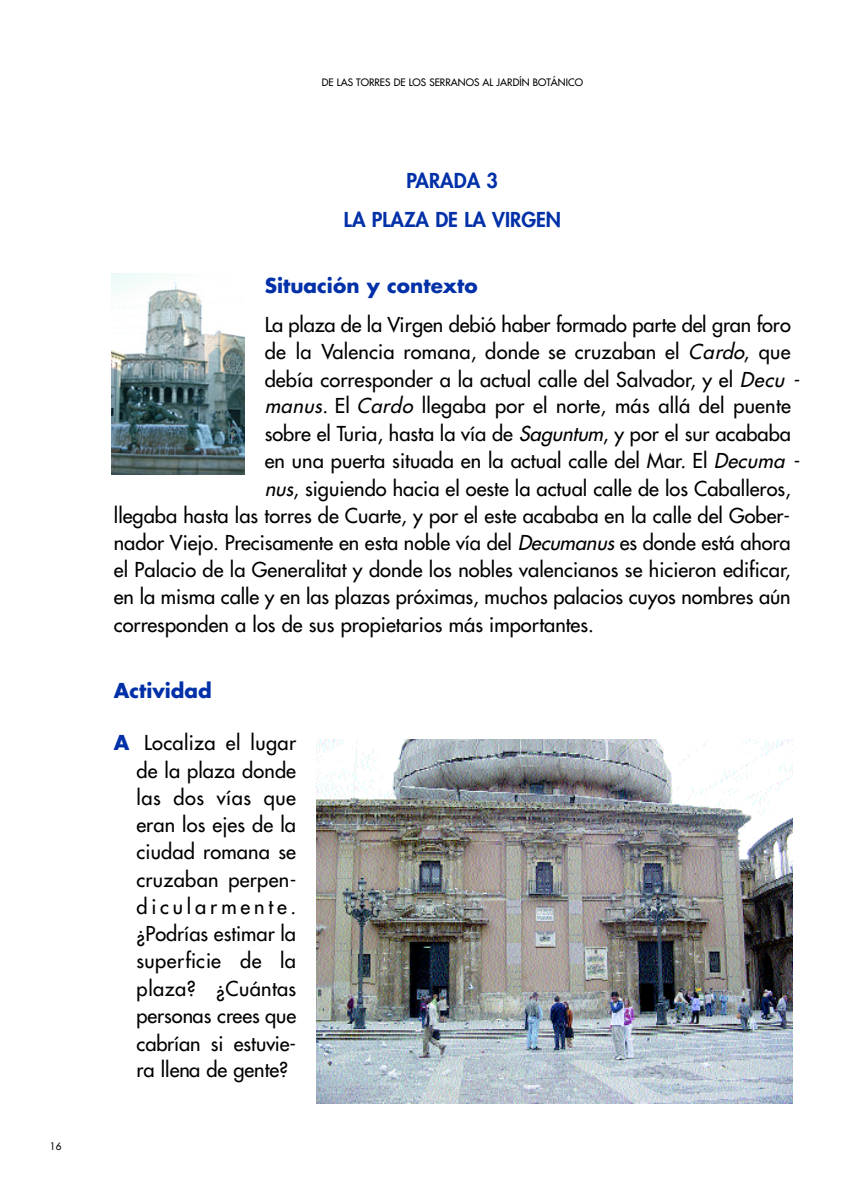
<style>
.page{position:relative;width:851px;height:1191px;background:#fff}
.page>*{position:absolute;margin:0;border:0;box-sizing:border-box;transform-origin:0 0}
.t1{font:20px/27.2px "Futura";color:#000;text-align:justify}
.t2{font:700 20px "Futura";color:#0230a8}
.t3{font:800 20px/39.4px "Futura";color:#0230a8;text-align:center}
.t4{font:10px "Futura";color:#000}
.s1{font-style:italic}
.s2{font-weight:700;color:#0230a8}
</style>
<div class="page">
<img style="left:112px;top:273px;width:132px;height:202px">
<img style="left:316px;top:739px;width:476px;height:364px">
<p class="t4" style="left:50px;top:1141px;width:13px">16</p>
<p class="t4" style="left:322px;top:78px;width:263px">DE LAS TORRES DE LOS SERRANOS AL JARDÍN BOTÁNICO</p>
<p class="t3" style="left:344px;top:162px;width:219px">PARADA 3<br>LA PLAZA DE LA VIRGEN</p>
<p class="t2" style="left:264px;top:276px;width:214px">Situación y contexto</p>
<p class="t1" style="left:264px;top:312px;width:527px">La plaza de la Virgen debió haber formado parte del gran foro</p>
<p class="t1" style="left:264px;top:339px;width:527px">de la Valencia romana, donde se cruzaban el <span class="s1">Cardo</span>, que</p>
<p class="t1" style="left:264px;top:367px;width:536px">debía corresponder a la actual calle del Salvador, y el <span class="s1">Decu -</span></p>
<p class="t1" style="left:264px;top:394px;width:527px"><span class="s1">manus</span>. El <span class="s1">Cardo</span> llegaba por el norte, más allá del puente</p>
<p class="t1" style="left:264px;top:421px;width:527px">sobre el Turia, hasta la vía de <span class="s1">Saguntum</span>, y por el sur acababa</p>
<p class="t1" style="left:264px;top:448px;width:536px">en una puerta situada en la actual calle del Mar. El <span class="s1">Decuma -</span></p>
<p class="t1" style="left:264px;top:476px;width:527px"><span class="s1">nus</span>, siguiendo hacia el oeste la actual calle de los Caballeros,</p>
<p class="t1" style="left:114px;top:503px;width:677px">llegaba hasta las torres de Cuarte, y por el este acababa en la calle del Gober-</p>
<p class="t1" style="left:114px;top:530px;width:678px">nador Viejo. Precisamente en esta noble vía del <span class="s1">Decumanus</span> es donde está ahora</p>
<p class="t1" style="left:114px;top:557px;width:678px">el Palacio de la Generalitat y donde los nobles valencianos se hicieron edificar,</p>
<p class="t1" style="left:114px;top:585px;width:678px">en la misma calle y en las plazas próximas, muchos palacios cuyos nombres aún</p>
<p class="t1" style="left:114px;top:612px;width:481px">corresponden a los de sus propietarios más importantes.</p>
<p class="t2" style="left:114px;top:681px;width:99px">Actividad</p>
<p class="t1" style="left:136px;top:731px;width:161px;text-indent:-22px"><span class="s2">A</span> Localiza el lugar de la plaza donde las dos vías que eran los ejes de la ciudad romana se cruzaban perpen&shy;d i c u l a rm e n t e . ¿Podrías estimar la s u p e rficie de la plaza? ¿ C u á n ta s personas crees que cabrían si estuvie&shy;ra llena de gente?</p>
</div>
